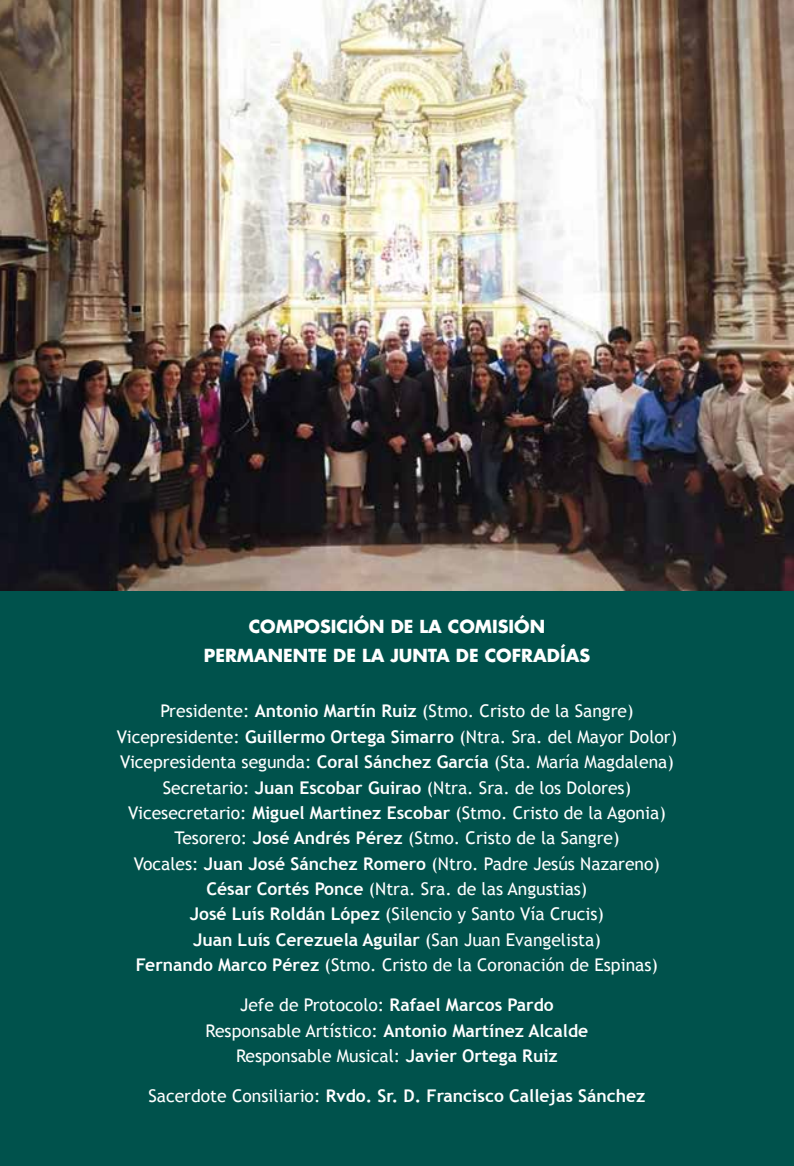
<style>
.page{position:relative;width:794px;height:1166px;background:#00524c}
.page>*{position:absolute;margin:0;border:0;box-sizing:border-box;transform-origin:0 0}
.t1{font:17.5px/25.4px "Trebuchet MS";color:#fff;text-align:center}
.t2{font:700 17.5px "Trebuchet MS";color:#fff}
.t3{font:700 17.5px/29.8px "Futura";color:#fff;text-align:center}
.s1{font-weight:700}
.s2{font-weight:400}
</style>
<div class="page">
<img style="left:0;top:0;width:794px;height:590px">
<p class="t3" style="left:204px;top:611px;width:388px">COMPOSICIÓN DE LA COMISIÓN<br>PERMANENTE DE LA JUNTA DE COFRADÍAS</p>
<p class="t1" style="left:117px;top:699px;width:562px">Presidente: <span class="s1">Antonio Martín Ruiz</span> (Stmo. Cristo de la Sangre)<br>Vicepresidente: <span class="s1">Guillermo Ortega Simarro</span> (Ntra. Sra. del Mayor Dolor)<br>Vicepresidenta segunda: <span class="s1">Coral Sánchez García</span> (Sta. María Magdalena)<br>Secretario: <span class="s1">Juan Escobar Guirao</span> (Ntra. Sra. de los Dolores)<br>Vicesecretario: <span class="s1">Miguel Martinez Escobar</span> (Stmo. Cristo de la Agonia)<br>Tesorero: <span class="s1">José Andrés Pérez</span> (Stmo. Cristo de la Sangre)<br>Vocales: <span class="s1">Juan José Sánchez Romero</span> (Ntro. Padre Jesús Nazareno)<br><span class="s1">César Cortés Ponce</span> (Ntra. Sra. de las Angustias)<br><span class="s1">José Luís Roldán López</span> (Silencio y Santo Vía Crucis)<br><span class="s1">Juan Luís Cerezuela Aguilar</span> (San Juan Evangelista)<br><span class="s1">Fernando Marco Pérez</span> (Stmo. Cristo de la Coronación de Espinas)</p>
<p class="t1" style="left:206px;top:993px;width:384px">Jefe de Protocolo: <span class="s1">Rafael Marcos Pardo<br></span>Responsable Artístico: <span class="s1">Antonio Martínez Alcalde<br></span>Responsable Musical: <span class="s1">Javier Ortega Ruiz</span></p>
<p class="t2" style="left:148px;top:1085px;width:498px"><span class="s2">Sacerdote Consiliario:</span> Rvdo. Sr. D. Francisco Callejas Sánchez</p>
</div>
